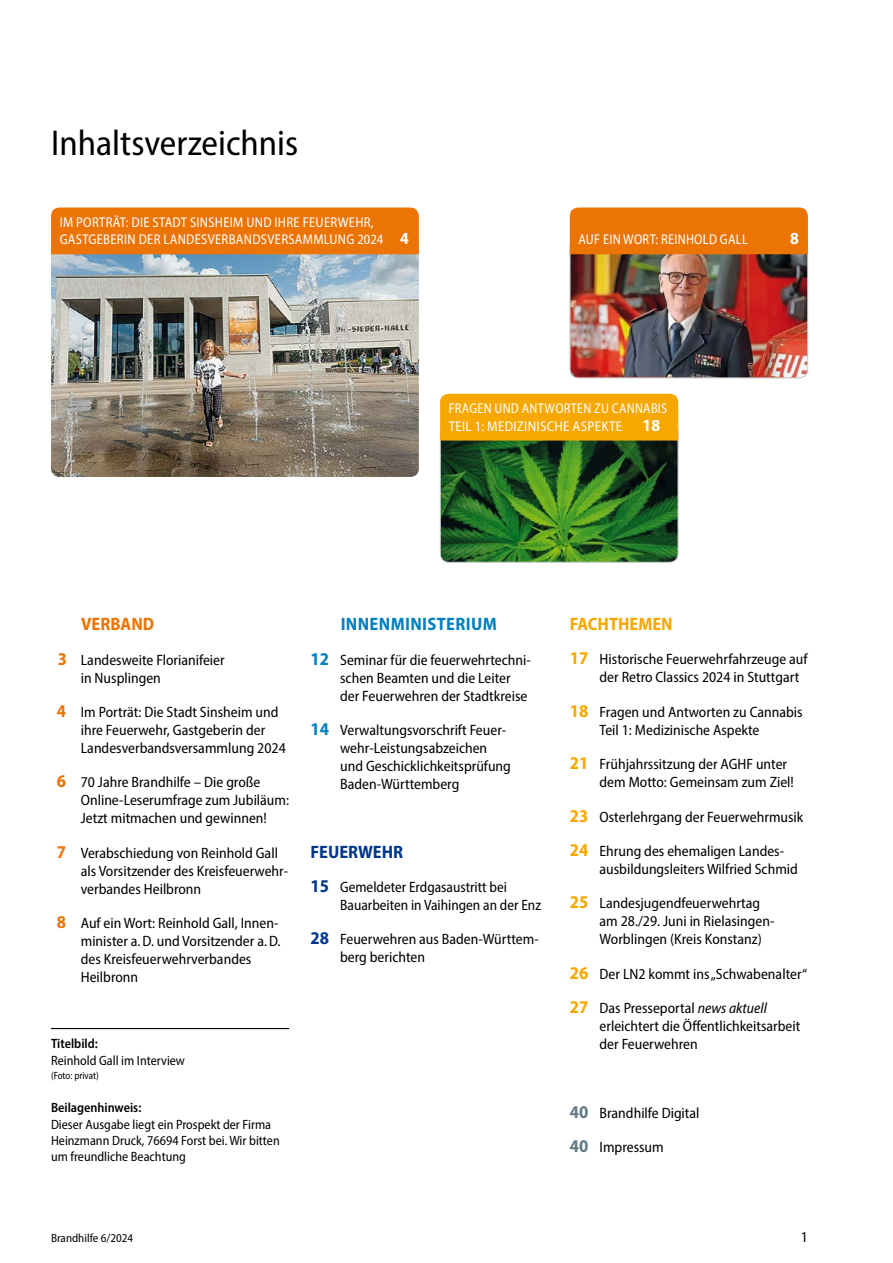
<style>
.page{position:relative;width:893px;height:1263px;background:#fff}
.page>*{position:absolute;margin:0;border:0;box-sizing:border-box;transform-origin:0 0}
.t1{font:semi-condensed 36px "Myriad Pro";color:#000}
.t2{font:700 semi-condensed 18px "Myriad Pro";letter-spacing:.02em;color:#007fc0}
.t3{font:700 semi-condensed 18px "Myriad Pro";color:#f7a800}
.t4{font:700 semi-condensed 18px "Myriad Pro";color:#00378b}
.t5{font:700 semi-condensed 18px "Myriad Pro";color:#ec7405}
.t6{font:700 semi-condensed 16.95px "Myriad Pro";color:#fff}
.t7{font:semi-condensed 15px/18px "Myriad Pro";color:#000}
.t8{font:semi-condensed 14.1px/17.7px "Myriad Pro";letter-spacing:.02em;color:#fff}
.t9{font:semi-condensed 14.1px/17.7px "Myriad Pro";letter-spacing:.02em;color:#fff;scale:.94 1}
.t10{font:semi-condensed 14.1px "Myriad Pro";letter-spacing:.02em;color:#fff;scale:.95 1}
.t11{font:semi-condensed 13.5px/16.2px "Myriad Pro";color:#000}
.t12{font:600 semi-condensed 13.5px "Myriad Pro";color:#000}
.t13{font:semi-condensed 12px "Myriad Pro";color:#000}
.t14{font:semi-condensed 10.5px "Myriad Pro";letter-spacing:-.005em;color:#000;scale:.93 1}
.s1{font-weight:700;font-size:16.95px}
.s2{font-weight:700;font-size:18px;color:#ec7405}
.s3{font-weight:700;font-size:18px;color:#007fc0}
.s4{font-weight:700;font-size:18px;color:#00378b}
.s5{font-weight:700;font-size:18px;color:#f7a800}
.s6{font-style:italic}
.s7{font-weight:700;font-size:18px;color:#637a85}
</style>
<div class="page">
<hr style="left:51px;top:1028px;width:238px;height:1px;background:#000">
<img style="left:51px;top:254px;width:368px;height:223px">
<div style="left:51px;top:207px;width:368px;height:47px;background:#ec7405"></div>
<img style="left:440px;top:394px;width:238px;height:169px">
<img style="left:570px;top:207px;width:238px;height:171px">
<h1 class="t1" style="left:51px;top:120px;width:249px">Inhaltsverzeichnis</h1>
<p class="t8" style="left:60px;top:213px;width:351px">IM PORTRÄT: DIE STADT SINSHEIM UND IHRE FEUERWEHR,<br>GASTGEBERIN DER LANDESVERBANDSVERSAMMLUNG 2024 <span class="s1">4</span></p>
<p class="t10" style="left:578px;top:231px;width:180px">AUF EIN WORT: REINHOLD GALL</p>
<p class="t6" style="left:790px;top:228px;width:10px">8</p>
<p class="t9" style="left:449px;top:399px;width:234px">FRAGEN UND ANTWORTEN ZU CANNABIS<br>TEIL 1: MEDIZINISCHE ASPEKTE <span class="s1">18</span></p>
<p class="t5" style="left:81px;top:613px;width:75px">VERBAND</p>
<p class="t7" style="left:81px;top:650px;width:145px;text-indent:-23px"><span class="s2">3</span> Landesweite Florianifeier in Nusplingen</p>
<p class="t7" style="left:81px;top:703px;width:206px;text-indent:-24px"><span class="s2">4</span> Im Porträt: Die Stadt Sinsheim und ihre Feuerwehr, Gastgeberin der<br>Landesverbandsversammlung 2024</p>
<p class="t7" style="left:81px;top:773px;width:210px;text-indent:-24px"><span class="s2">6</span> 70 Jahre Brandhilfe – Die große<br>Online-Leserumfrage zum Jubiläum:<br>Jetzt mitmachen und gewinnen!</p>
<p class="t7" style="left:81px;top:843px;width:209px;text-indent:-24px"><span class="s2">7</span> Verabschiedung von Reinhold Gall als Vorsitzender des Kreisfeuerwehr&shy;verbandes Heilbronn</p>
<p class="t7" style="left:81px;top:914px;width:201px;text-indent:-24px"><span class="s2">8</span> Auf ein Wort: Reinhold Gall, Innen&shy;minister a.D. und Vorsitzender a.D. des Kreisfeuerwehrverbandes<br>Heilbronn</p>
<p class="t2" style="left:341px;top:612px;width:158px">INNENMINISTERIUM</p>
<p class="t7" style="left:340px;top:650px;width:192px;text-indent:-30px"><span class="s3">12</span> Seminar für die feuerwehrtechni&shy;schen Beamten und die Leiter der Feuerwehren der Stadtkreise</p>
<p class="t7" style="left:340px;top:721px;width:172px;text-indent:-30px"><span class="s3">14</span> Verwaltungsvorschrift Feuer&shy;wehr-Leistungsabzeichen und Geschicklichkeitsprüfung<br>Baden-Württemberg</p>
<p class="t4" style="left:310px;top:840px;width:94px">FEUERWEHR</p>
<p class="t7" style="left:340px;top:878px;width:202px;text-indent:-30px"><span class="s4">15</span> Gemeldeter Erdgasaustritt bei<br>Bauarbeiten in Vaihingen an der Enz</p>
<p class="t7" style="left:340px;top:930px;width:200px;text-indent:-30px"><span class="s4">28</span> Feuerwehren aus Baden-Württem&shy;berg berichten</p>
<p class="t12" style="left:51px;top:1035px;width:48px">Titelbild:</p>
<p class="t11" style="left:51px;top:1052px;width:136px">Reinhold Gall im Interview</p>
<p class="t14" style="left:51px;top:1069px;width:53px">(Foto: privat)</p>
<p class="t12" style="left:51px;top:1099px;width:92px">Beilagenhinweis:</p>
<p class="t11" style="left:51px;top:1116px;width:230px">Dieser Ausgabe liegt ein Prospekt der Firma<br>Heinzmann Druck, 76694 Forst bei. Wir bitten um freundliche Beachtung</p>
<p class="t3" style="left:570px;top:612px;width:104px">FACHTHEMEN</p>
<p class="t7" style="left:600px;top:650px;width:210px;text-indent:-30px"><span class="s5">17</span> Historische Feuerwehrfahrzeuge auf der Retro Classics 2024 in Stuttgart</p>
<p class="t7" style="left:600px;top:703px;width:205px;text-indent:-30px"><span class="s5">18</span> Fragen und Antworten zu Cannabis<br>Teil 1: Medizinische Aspekte</p>
<p class="t7" style="left:600px;top:755px;width:196px;text-indent:-30px"><span class="s5">21</span> Frühjahrssitzung der AGHF unter dem Motto: Gemeinsam zum Ziel!</p>
<p class="t7" style="left:570px;top:807px;width:235px"><span class="s5">23</span> Osterlehrgang der Feuerwehrmusik</p>
<p class="t7" style="left:600px;top:842px;width:200px;text-indent:-30px"><span class="s5">24</span> Ehrung des ehemaligen Landes&shy;ausbildungsleiters Wilfried Schmid</p>
<p class="t7" style="left:600px;top:894px;width:176px;text-indent:-30px"><span class="s5">25</span> Landesjugendfeuerwehrtag am 28./29. Juni in Rielasingen-<br>Worblingen (Kreis Konstanz)</p>
<p class="t7" style="left:570px;top:964px;width:239px"><span class="s5">26</span> Der LN2 kommt ins „Schwabenalter“</p>
<p class="t7" style="left:600px;top:999px;width:202px;text-indent:-30px"><span class="s5">27</span> Das Presseportal <span class="s6">news aktuell </span>erleichtert die Öffentlichkeitsarbeit der Feuerwehren</p>
<p class="t7" style="left:570px;top:1103px;width:131px"><span class="s7">40</span> Brandhilfe Digital</p>
<p class="t7" style="left:570px;top:1138px;width:95px"><span class="s7">40</span> Impressum</p>
<p class="t13" style="left:51px;top:1230px;width:84px">Brandhilfe 6/2024</p>
<p class="t7" style="left:801px;top:1227px;width:9px">1</p>
</div>
